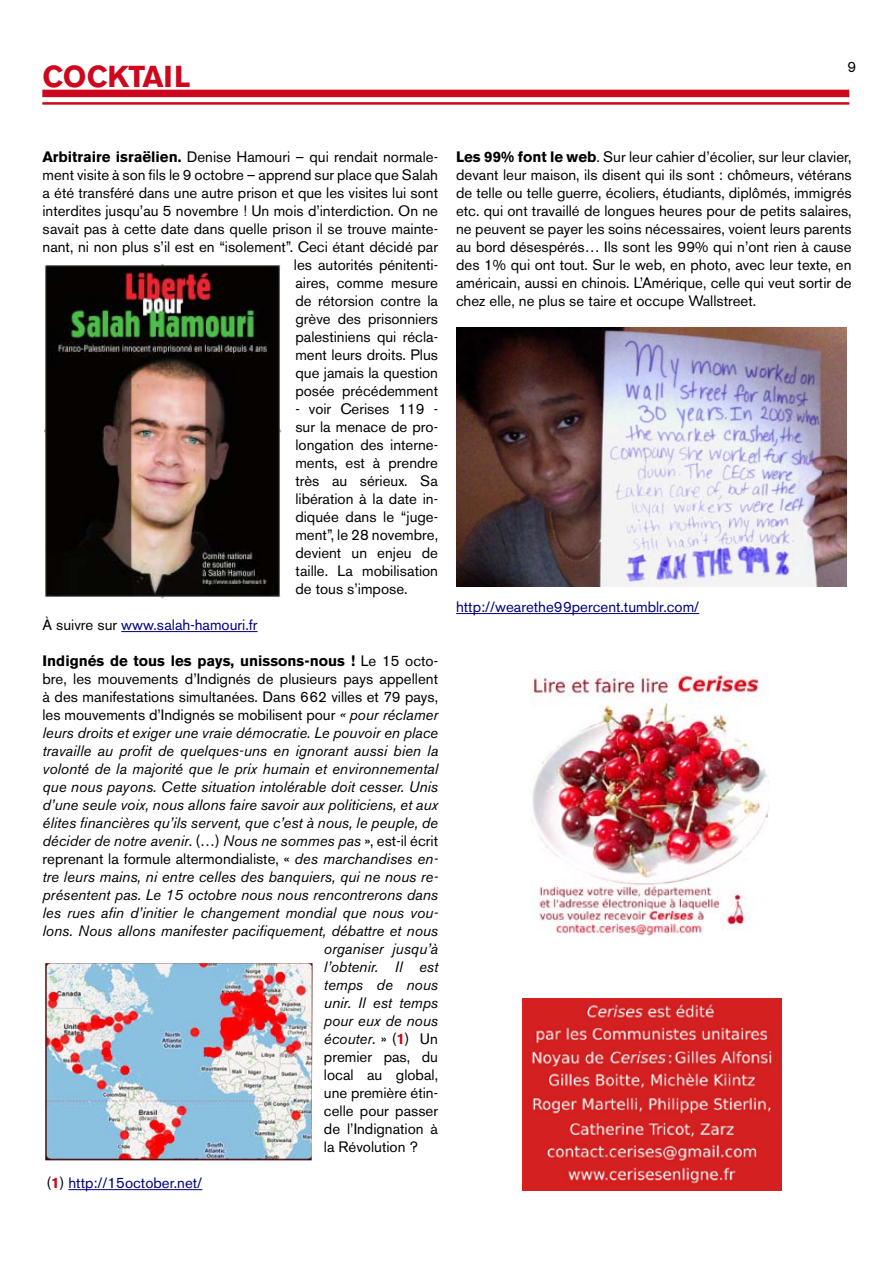
<style>
.page{position:relative;width:893px;height:1263px;background:#fff}
.page>*{position:absolute;margin:0;border:0;box-sizing:border-box;transform-origin:0 0}
.t1{font:700 30px "Akzidenz Grotesk BE";color:#cd071e}
.t2{font:15px/18px "Akzidenz Grotesk BE";color:#000;text-align:justify}
.t3{font:italic 15px "Akzidenz Grotesk BE";color:#000}
.t4{font:15px "Akzidenz Grotesk BE";color:#000080}
.t5{font:700 15px "Akzidenz Grotesk BE";color:#000}
.s1{font-weight:700}
.s2{color:#000}
.s3{font-weight:400}
.s4{font-style:italic}
.s5{font-style:normal}
.s6{font-weight:700;font-style:normal;color:#cd071e}
.s7{font-weight:700;color:#cd071e}
</style>
<div class="page">
<div style="left:42px;top:90px;width:807px;height:7px;background:#cd071e"></div>
<hr style="left:42px;top:102px;width:807px;height:3px;background:#cd071e">
<hr style="left:121px;top:631px;width:137px;height:1px;background:#000080">
<hr style="left:68px;top:1189px;width:134px;height:1px;background:#000080">
<hr style="left:456px;top:613px;width:243px;height:1px;background:#000080">
<img style="left:45px;top:963px;width:268px;height:197px">
<img style="left:456px;top:327px;width:391px;height:260px">
<img style="left:44px;top:264px;width:238px;height:334px">
<img style="left:531px;top:672px;width:238px;height:264px">
<img style="left:523px;top:998px;width:258px;height:193px">
<h1 class="t1" style="left:42px;top:59px;width:150px">COCKTAIL</h1>
<p class="t2" style="left:847px;top:58px;width:10px">9</p>
<p class="t2" style="left:43px;top:148px;width:397px;text-align:right"><span class="s1">Arbitraire israëlien.</span> Denise Hamouri – qui rendait normale&shy;ment visite à son fils le 9 octobre – apprend sur place que Salah a été transféré dans une autre prison et que les visites lui sont interdites jusqu’au 5 novembre ! Un mois d’interdiction. On ne savait pas à cette date dans quelle prison il se trouve mainte&shy;nant, ni non plus s’il est en “isolement”. Ceci étant décidé par les autorités pénitenti-<br>aires, comme mesure<br>de rétorsion contre la<br>grève des prisonniers<br>palestiniens qui récla-<br>ment leurs droits. Plus<br>que jamais la question<br>posée précédemment</p>
<p class="t2" style="left:295px;top:400px;width:144px">- voir Cerises 119 - sur la menace de pro&shy;longation des interne&shy;ments, est à prendre très au sérieux. Sa libération à la date in&shy;diquée dans le “juge&shy;ment”, le 28 novembre, devient un enjeu de taille. La mobilisation de tous s’impose.</p>
<p class="t4" style="left:43px;top:616px;width:217px"><span class="s2">À suivre sur</span> www.salah-hamouri.fr</p>
<p class="t5" style="left:43px;top:652px;width:397px">Indignés de tous les pays, unissons-nous ! <span class="s3">Le 15 octo-</span></p>
<p class="t2" style="left:43px;top:670px;width:397px">bre, les mouvements d’Indignés de plusieurs pays appellent</p>
<p class="t2" style="left:43px;top:688px;width:397px">à des manifestations simultanées. Dans 662 villes et 79 pays,</p>
<p class="t2" style="left:43px;top:706px;width:397px">les mouvements d’Indignés se mobilisent pour <span class="s4">« pour réclamer</span></p>
<p class="t3" style="left:43px;top:724px;width:397px">leurs droits et exiger une vraie démocratie. Le pouvoir en place</p>
<p class="t3" style="left:43px;top:742px;width:397px">travaille au profit de quelques-uns en ignorant aussi bien la</p>
<p class="t3" style="left:43px;top:760px;width:397px">volonté de la majorité que le prix humain et environnemental</p>
<p class="t3" style="left:43px;top:778px;width:397px">que nous payons. Cette situation intolérable doit cesser. Unis</p>
<p class="t3" style="left:43px;top:796px;width:397px">d’une seule voix, nous allons faire savoir aux politiciens, et aux</p>
<p class="t3" style="left:43px;top:814px;width:397px">élites financières qu’ils servent, que c’est à nous, le peuple, de</p>
<p class="t3" style="left:43px;top:832px;width:397px">décider de notre avenir<span class="s5">. (…)</span> Nous ne sommes pas <span class="s5">», est-il écrit</span></p>
<p class="t2" style="left:43px;top:850px;width:397px">reprenant la formule altermondialiste, « <span class="s4">des marchandises en-</span></p>
<p class="t3" style="left:43px;top:868px;width:397px">tre leurs mains, ni entre celles des banquiers, qui ne nous re-</p>
<p class="t3" style="left:43px;top:886px;width:397px">présentent pas. Le 15 octobre nous nous rencontrerons dans</p>
<p class="t3" style="left:43px;top:904px;width:397px">les rues afin d’initier le changement mondial que nous vou-</p>
<p class="t3" style="left:43px;top:922px;width:397px">lons. Nous allons manifester pacifiquement, débattre et nous</p>
<p class="t3" style="left:324px;top:940px;width:116px">organiser jusqu’à</p>
<p class="t3" style="left:324px;top:958px;width:116px">l’obtenir. Il est</p>
<p class="t3" style="left:324px;top:976px;width:116px">temps de nous</p>
<p class="t3" style="left:324px;top:994px;width:116px">unir. Il est temps</p>
<p class="t3" style="left:324px;top:1012px;width:116px">pour eux de nous</p>
<p class="t3" style="left:324px;top:1030px;width:116px">écouter<span class="s5">. » (</span><span class="s6">1</span><span class="s5">) Un</span></p>
<p class="t2" style="left:324px;top:1048px;width:116px">premier pas, du</p>
<p class="t2" style="left:324px;top:1066px;width:116px">local au global,</p>
<p class="t2" style="left:324px;top:1084px;width:116px">une première étin-</p>
<p class="t2" style="left:324px;top:1102px;width:116px">celle pour passer</p>
<p class="t2" style="left:324px;top:1120px;width:116px">de l’Indignation à</p>
<p class="t2" style="left:324px;top:1138px;width:96px">la Révolution ?</p>
<p class="t4" style="left:47px;top:1174px;width:157px"><span class="s2">(</span><span class="s7">1</span><span class="s2">)</span> http://15october.net/</p>
<p class="t2" style="left:456px;top:148px;width:397px"><span class="s1">Les 99% font le web</span>. Sur leur cahier d’écolier, sur leur clavier, devant leur maison, ils disent qui ils sont : chômeurs, vétérans de telle ou telle guerre, écoliers, étudiants, diplômés, immigrés etc. qui ont travaillé de longues heures pour de petits salaires, ne peuvent se payer les soins nécessaires, voient leurs parents au bord désespérés… Ils sont les 99% qui n’ont rien à cause des 1% qui ont tout. Sur le web, en photo, avec leur texte, en américain, aussi en chinois. L’Amérique, celle qui veut sortir de chez elle, ne plus se taire et occupe Wallstreet.</p>
<p class="t4" style="left:456px;top:598px;width:245px">http://wearethe99percent.tumblr.com/</p>
</div>
